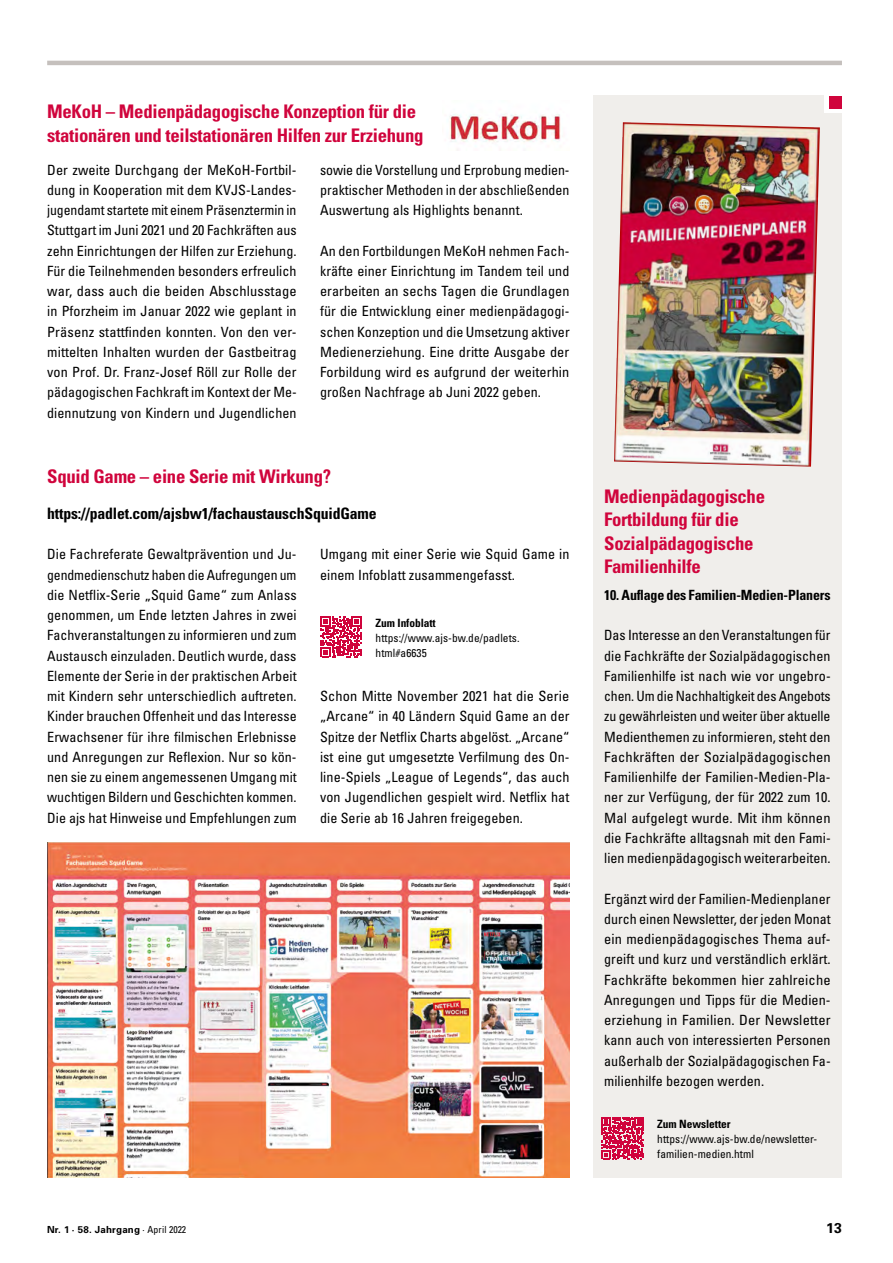
<style>
.page{position:relative;width:893px;height:1263px;background:#fff}
.page>*{position:absolute;margin:0;border:0;box-sizing:border-box;transform-origin:0 0}
.t1{font:700 condensed 18.75px/23.2px "Univers";letter-spacing:-.015em;color:#d0043c}
.t2{font:700 condensed 15.75px "Univers";letter-spacing:-.01em;color:#000}
.t3{font:700 14.25px "Univers";color:#000}
.t4{font:condensed 14.1px/20.2px "Univers";letter-spacing:.005em;color:#000;text-align:justify}
.t5{font:700 condensed 14.1px "Univers";letter-spacing:-.01em;color:#000}
.t6{font:condensed 11.4px/15px "Univers";letter-spacing:.005em;color:#000}
.t7{font:700 condensed 11.4px "Univers";letter-spacing:-.005em;color:#000}
.t8{font:700 9.75px "Univers";letter-spacing:.02em;color:#000}
.s1{font-weight:400;font-stretch:condensed}
</style>
<div class="page">
<hr style="left:47px;top:61px;width:795px;height:4px;background:#c5c0bd">
<svg style="left:321px;top:616px;width:41px;height:41px"></svg>
<img style="left:47px;top:843px;width:522px;height:335px">
<img style="left:449px;top:114px;width:112px;height:28px">
<div style="left:594px;top:96px;width:248px;height:1082px;background:#f0eeeb"></div>
<svg style="left:825px;top:96px;width:17px;height:17px"></svg>
<div style="left:830px;top:96px;width:12px;height:12px;background:#d0043c"></div>
<svg style="left:602px;top:1117px;width:42px;height:42px"></svg>
<img style="left:614px;top:122px;width:206px;height:345px">
<h1 class="t1" style="left:47px;top:100px;width:378px">MeKoH – Medienpädagogische Konzeption für die stationären und teilstationären Hilfen zur Erziehung</h1>
<p class="t4" style="left:47px;top:159px;width:251px">Der zweite Durchgang der MeKoH-Fortbil&shy;dung in Kooperation mit dem KVJS-Landes&shy;jugendamt startete mit einem Präsenztermin in Stuttgart im Juni 2021 und 20 Fachkräften aus zehn Einrichtungen der Hilfen zur Erziehung.<br>Für die Teilnehmenden besonders erfreulich war, dass auch die beiden Abschlusstage in Pforzheim im Januar 2022 wie geplant in Präsenz stattfinden konnten. Von den ver&shy;mittelten Inhalten wurden der Gastbeitrag von Prof. Dr. Franz-Josef Röll zur Rolle der pädagogischen Fachkraft im Kontext der Me&shy;diennutzung von Kindern und Jugendlichen</p>
<p class="t4" style="left:320px;top:159px;width:251px">sowie die Vorstellung und Erprobung medien&shy;praktischer Methoden in der abschließenden Auswertung als Highlights benannt.</p>
<p class="t4" style="left:320px;top:240px;width:251px">An den Fortbildungen MeKoH nehmen Fach&shy;kräfte einer Einrichtung im Tandem teil und erarbeiten an sechs Tagen die Grundlagen für die Entwicklung einer medienpädagogi&shy;schen Konzeption und die Umsetzung aktiver Medienerziehung. Eine dritte Ausgabe der Forbildung wird es aufgrund der weiterhin großen Nachfrage ab Juni 2022 geben.</p>
<h1 class="t1" style="left:47px;top:464px;width:285px">Squid Game – eine Serie mit Wirkung?</h1>
<p class="t2" style="left:47px;top:504px;width:331px">https://padlet.com/ajsbw1/fachaustauschSquidGame</p>
<p class="t4" style="left:47px;top:544px;width:251px">Die Fachreferate Gewaltprävention und Ju&shy;gendmedienschutz haben die Aufregungen um die Netflix-Serie „Squid Game“ zum Anlass genommen, um Ende letzten Jahres in zwei Fachveranstaltungen zu informieren und zum Austausch einzuladen. Deutlich wurde, dass Elemente der Serie in der praktischen Arbeit mit Kindern sehr unterschiedlich auftreten.<br>Kinder brauchen Offenheit und das Interesse Erwachsener für ihre filmischen Erlebnisse und Anregungen zur Reflexion. Nur so kön&shy;nen sie zu einem angemessenen Umgang mit wuchtigen Bildern und Geschichten kommen.<br>Die ajs hat Hinweise und Empfehlungen zum</p>
<p class="t4" style="left:320px;top:544px;width:251px">Umgang mit einer Serie wie Squid Game in einem Infoblatt zusammengefasst.</p>
<p class="t7" style="left:376px;top:616px;width:62px">Zum Infoblatt</p>
<p class="t6" style="left:376px;top:630px;width:145px">https://www.ajs-bw.de/padlets. html#a6635</p>
<p class="t4" style="left:320px;top:686px;width:251px">Schon Mitte November 2021 hat die Serie „Arcane“ in 40 Ländern Squid Game an der Spitze der Netflix Charts abgelöst. „Arcane“ ist eine gut umgesetzte Verfilmung des On&shy;line-Spiels „League of Legends“, das auch von Jugendlichen gespielt wird. Netflix hat die Serie ab 16 Jahren freigegeben.</p>
<h1 class="t1" style="left:604px;top:484px;width:162px">Medienpädagogische<br>Fortbildung für die<br>Sozialpädagogische<br>Familienhilfe</h1>
<p class="t5" style="left:604px;top:586px;width:228px">10. Auflage des Familien-Medien-Planers</p>
<p class="t4" style="left:604px;top:625px;width:228px">Das Interesse an den Veranstaltungen für die Fachkräfte der Sozialpädagogischen Familienhilfe ist nach wie vor ungebro&shy;chen. Um die Nachhaltigkeit des Angebots zu gewährleisten und weiter über aktuelle Medienthemen zu informieren, steht den Fachkräften der Sozialpädagogischen Familienhilfe der Familien-Medien-Pla&shy;ner zur Verfügung, der für 2022 zum 10.<br>Mal aufgelegt wurde. Mit ihm können die Fachkräfte alltagsnah mit den Fami&shy;lien medienpädagogisch weiterarbeiten.</p>
<p class="t4" style="left:604px;top:888px;width:228px">Ergänzt wird der Familien-Medienplaner durch einen Newsletter, der jeden Monat ein medienpädagogisches Thema auf&shy;greift und kurz und verständlich erklärt.<br>Fachkräfte bekommen hier zahlreiche Anregungen und Tipps für die Medien&shy;erziehung in Familien. Der Newsletter kann auch von interessierten Personen außerhalb der Sozialpädagogischen Fa&shy;milienhilfe bezogen werden.</p>
<p class="t7" style="left:657px;top:1117px;width:75px">Zum Newsletter</p>
<p class="t6" style="left:657px;top:1131px;width:162px">https://www.ajs-bw.de/newsletter&shy;familien-medien.html</p>
<p class="t8" style="left:47px;top:1223px;width:140px">Nr. 1 · 58. Jahrgang <span class="s1">· April 2022</span></p>
<p class="t3" style="left:826px;top:1219px;width:17px">13</p>
</div>
